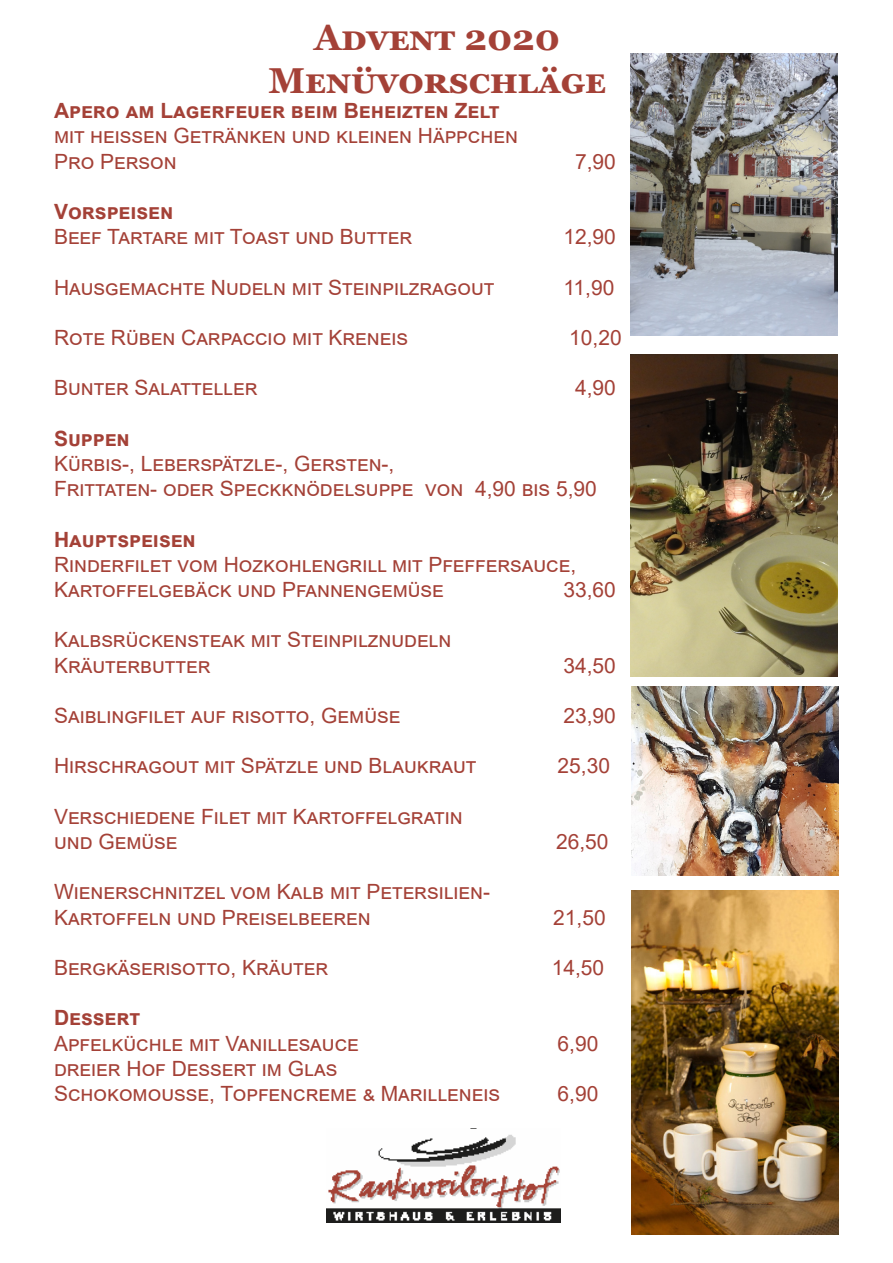
<style>
.page{position:relative;width:893px;height:1263px;background:#fff}
.page>*{position:absolute;margin:0;border:0;box-sizing:border-box;transform-origin:0 0}
.t1{font:700 36px "Georgia";color:#a44137}
.t2{font:21px "Arial";color:#a44137}
.t3{font:700 21px "Arial";color:#a44137}
</style>
<div class="page">
<img style="left:326px;top:1128px;width:235px;height:95px">
<img style="left:631px;top:891px;width:208px;height:344px">
<img style="left:630px;top:354px;width:208px;height:322px">
<img style="left:630px;top:53px;width:208px;height:283px">
<img style="left:631px;top:687px;width:208px;height:188px">
<p class="t1" style="left:314px;top:14px;width:247px">Advent 2020</p>
<p class="t1" style="left:268px;top:57px;width:339px">Menüvorschläge</p>
<p class="t3" style="left:54px;top:96px;width:447px">Apero am Lagerfeuer beim Beheizten Zelt</p>
<p class="t2" style="left:54px;top:121px;width:465px">mit heissen Getränken und kleinen Häppchen</p>
<p class="t2" style="left:54px;top:147px;width:124px">Pro Person</p>
<p class="t2" style="left:575px;top:147px;width:42px">7,90</p>
<p class="t3" style="left:54px;top:197px;width:121px">Vorspeisen</p>
<p class="t2" style="left:54px;top:222px;width:360px">Beef Tartare mit Toast und Butter</p>
<p class="t2" style="left:563px;top:222px;width:54px">12,90</p>
<p class="t2" style="left:54px;top:273px;width:442px">Hausgemachte Nudeln mit Steinpilzragout</p>
<p class="t2" style="left:563px;top:273px;width:52px">11,90</p>
<p class="t2" style="left:54px;top:323px;width:356px">Rote Rüben Carpaccio mit Kreneis</p>
<p class="t2" style="left:569px;top:323px;width:54px">10,20</p>
<p class="t2" style="left:54px;top:373px;width:205px">Bunter Salatteller</p>
<p class="t2" style="left:575px;top:373px;width:42px">4,90</p>
<p class="t3" style="left:54px;top:424px;width:77px">Suppen</p>
<p class="t2" style="left:54px;top:449px;width:342px">Kürbis-, Leberspätzle-, Gersten-,</p>
<p class="t2" style="left:54px;top:474px;width:544px">Frittaten- oder Speckknödelsuppe von 4,90 bis 5,90</p>
<p class="t3" style="left:54px;top:524px;width:143px">Hauptspeisen</p>
<p class="t2" style="left:54px;top:550px;width:524px">Rinderfilet vom Hozkohlengrill mit Pfeffersauce,</p>
<p class="t2" style="left:54px;top:575px;width:391px">Kartoffelgebäck und Pfannengemüse</p>
<p class="t2" style="left:563px;top:575px;width:54px">33,60</p>
<p class="t2" style="left:54px;top:625px;width:399px">Kalbsrückensteak mit Steinpilznudeln</p>
<p class="t2" style="left:54px;top:651px;width:158px">Kräuterbutter</p>
<p class="t2" style="left:563px;top:651px;width:54px">34,50</p>
<p class="t2" style="left:54px;top:701px;width:348px">Saiblingfilet auf risotto, Gemüse</p>
<p class="t2" style="left:563px;top:701px;width:54px">23,90</p>
<p class="t2" style="left:54px;top:751px;width:424px">Hirschragout mit Spätzle und Blaukraut</p>
<p class="t2" style="left:558px;top:751px;width:54px">25,30</p>
<p class="t2" style="left:54px;top:802px;width:410px">Verschiedene Filet mit Kartoffelgratin</p>
<p class="t2" style="left:54px;top:827px;width:125px">und Gemüse</p>
<p class="t2" style="left:556px;top:827px;width:54px">26,50</p>
<p class="t2" style="left:54px;top:877px;width:438px">Wienerschnitzel vom Kalb mit Petersilien-</p>
<p class="t2" style="left:54px;top:903px;width:318px">Kartoffeln und Preiselbeeren</p>
<p class="t2" style="left:553px;top:903px;width:54px">21,50</p>
<p class="t2" style="left:54px;top:953px;width:276px">Bergkäserisotto, Kräuter</p>
<p class="t2" style="left:552px;top:953px;width:54px">14,50</p>
<p class="t3" style="left:54px;top:1003px;width:88px">Dessert</p>
<p class="t2" style="left:54px;top:1029px;width:306px">Apfelküchle mit Vanillesauce</p>
<p class="t2" style="left:558px;top:1029px;width:42px">6,90</p>
<p class="t2" style="left:54px;top:1054px;width:285px">dreier Hof Dessert im Glas</p>
<p class="t2" style="left:54px;top:1079px;width:448px">Schokomousse, Topfencreme &amp; Marilleneis</p>
<p class="t2" style="left:558px;top:1079px;width:42px">6,90</p>
</div>
